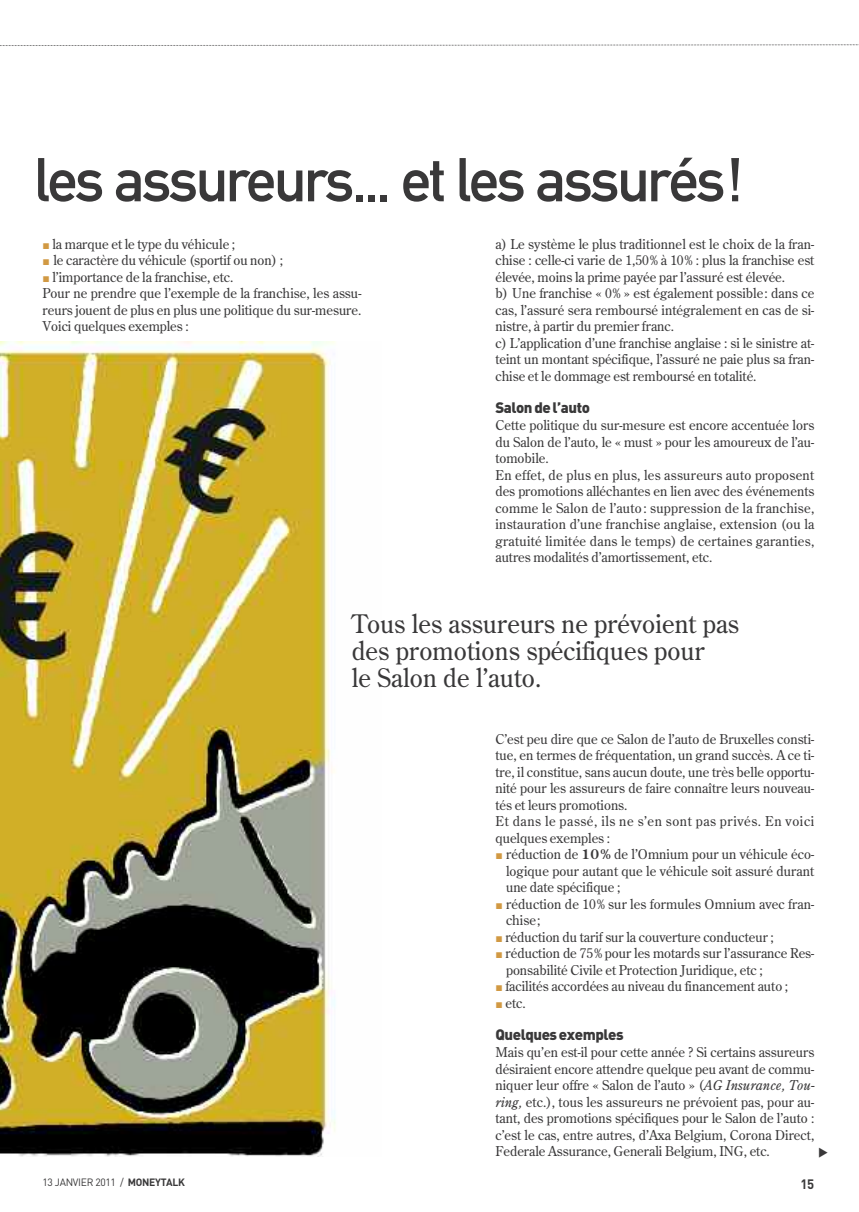
<style>
.page{position:relative;width:859px;height:1212px;background:#fff}
.page>*{position:absolute;margin:0;border:0;box-sizing:border-box;transform-origin:0 0}
.t1{font:60.75px "DIN Mittelschrift LT";letter-spacing:-.04em;color:#393839}
.t2{font:25.5px/27px "Century Old Style";letter-spacing:.005em;color:#393839}
.t3{font:900 15px "DIN";letter-spacing:-.03em;color:#393839}
.t4{font:13.5px/16.5px "Century Old Style";color:#393839}
.t5{font:13.5px/16.5px "Century Old Style";letter-spacing:.02em;color:#393839}
.t6{font:700 13.5px "DIN";color:#393839;scale:.96 1}
.t7{font:10.5px "DIN";letter-spacing:-.03em;color:#393839}
.s1{font-family:"European Pi Three";color:#d19943}
.s2{font-weight:700}
.s3{font-style:italic}
</style>
<div class="page">
<svg style="left:0;top:44px;width:859px;height:2px"></svg>
<img style="left:0;top:342px;width:336px;height:815px">
<h1 class="t1" style="left:34px;top:158px;width:710px">les assureurs... et les assurés!</h1>
<p class="t4" style="left:43px;top:236px;width:194px"><span class="s1">-</span> la marque et le type du véhicule ;</p>
<p class="t4" style="left:43px;top:252px;width:242px"><span class="s1">-</span> le caractère du véhicule (sportif ou non) ;</p>
<p class="t4" style="left:43px;top:269px;width:320px"><span class="s1">-</span> l’importance de la franchise, etc.<br>Pour ne prendre que l’exemple de la franchise, les assu&shy;reurs jouent de plus en plus une politique du sur-mesure.<br>Voici quelques exemples :</p>
<p class="t4" style="left:495px;top:236px;width:320px">a) Le système le plus traditionnel est le choix de la fran&shy;chise : celle-ci varie de 1,50% à 10% : plus la franchise est élevée, moins la prime payée par l’assuré est élevée.<br>b) Une franchise « 0% » est également possible: dans ce cas, l’assuré sera remboursé intégralement en cas de si&shy;nistre, à partir du premier franc.<br>c) L’application d’une franchise anglaise : si le sinistre at&shy;teint un montant spécifique, l’assuré ne paie plus sa fran&shy;chise et le dommage est remboursé en totalité.</p>
<p class="t3" style="left:495px;top:399px;width:96px">Salondel’auto</p>
<p class="t5" style="left:495px;top:417px;width:320px">Cette politique du sur-mesure est encore accentuée lors du Salon de l’auto, le « must » pour les amoureux de l’au&shy;tomobile.<br>En effet, de plus en plus, les assureurs auto proposent des promotions alléchantes en lien avec des événements comme le Salon de l’auto: suppression de la franchise, instauration d’une franchise anglaise, extension (ou la gratuité limitée dans le temps) de certaines garanties, autres modalités d’amortissement, etc.</p>
<h2 class="t2" style="left:352px;top:611px;width:389px">Tous les assureurs ne prévoient pas des promotions spécifiques pour<br>le Salon de l’auto.</h2>
<p class="t4" style="left:495px;top:731px;width:320px">C’est peu dire que ce Salon de l’auto de Bruxelles consti&shy;tue, en termes de fréquentation, un grand succès. A ce ti&shy;tre, il constitue, sans aucun doute, une très belle opportu&shy;nité pour les assureurs de faire connaître leurs nouveau&shy;tés et leurs promotions.<br>Et dans le passé, ils ne s’en sont pas privés. En voici quelques exemples :</p>
<p class="t4" style="left:506px;top:846px;width:310px;text-align:justify;text-indent:-11px"><span class="s1">-</span> réduction de <span class="s2">10%</span> de l’Omnium pour un véhicule éco&shy;logique pour autant que le véhicule soit assuré durant une date spécifique ;</p>
<p class="t4" style="left:506px;top:896px;width:310px;text-indent:-11px"><span class="s1">-</span> réduction de 10% sur les formules Omnium avec fran&shy;chise;</p>
<p class="t4" style="left:495px;top:929px;width:280px"><span class="s1">-</span> réduction du tarif sur la couverture conducteur ;</p>
<p class="t4" style="left:506px;top:945px;width:310px;text-indent:-11px"><span class="s1">-</span> réduction de 75% pour les motards sur l’assurance Res&shy;ponsabilité Civile et Protection Juridique, etc ;</p>
<p class="t4" style="left:495px;top:978px;width:294px"><span class="s1">-</span> facilités accordées au niveau du financement auto ;</p>
<p class="t4" style="left:495px;top:995px;width:32px"><span class="s1">-</span> etc.</p>
<p class="t3" style="left:495px;top:1026px;width:130px">Quelquesexemples</p>
<p class="t4" style="left:495px;top:1044px;width:321px;text-align:justify">Mais qu’en est-il pour cette année ? Si certains assureurs désiraient encore attendre quelque peu avant de commu&shy;niquer leur offre « Salon de l’auto » (<span class="s3">AG Insurance, Tou&shy;ring,</span> etc.), tous les assureurs ne prévoient pas, pour au&shy;tant, des promotions spécifiques pour le Salon de l’auto : c’est le cas, entre autres, d’Axa Belgium, Corona Direct, Federale Assurance, Generali Belgium, ING, etc.</p>
<p class="t7" style="left:43px;top:1176px;width:144px">13 JANVIER 2011 / <span class="s2">MONEYTALK</span></p>
<p class="t6" style="left:801px;top:1176px;width:16px">15</p>
</div>
